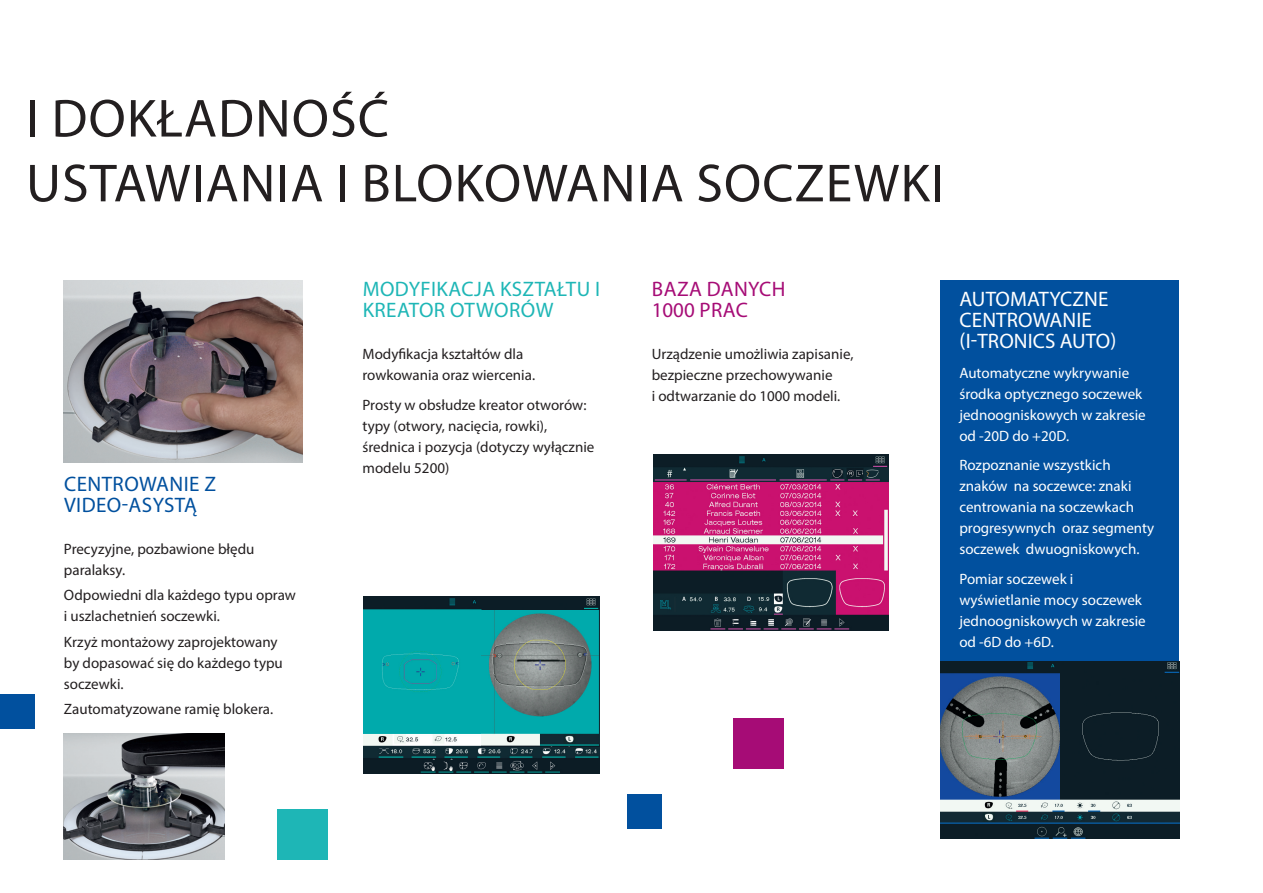
<style>
.page{position:relative;width:1263px;height:893px;background:#fff}
.page>*{position:absolute;margin:0;border:0;box-sizing:border-box;transform-origin:0 0}
.t1{font:54px/64.8px "Myriad Pro";letter-spacing:.02em;color:#231f20}
.t2{font:21px/21px "Myriad Pro";letter-spacing:.005em;color:#fff}
.t3{font:21px/21px "Myriad Pro";letter-spacing:.02em;color:#1eb6b6}
.t4{font:21px/21px "Myriad Pro";letter-spacing:.02em;color:#01509e}
.t5{font:21px/21px "Myriad Pro";letter-spacing:.015em;color:#a60c76}
.t6{font:15px/21px "Myriad Pro";color:#231f20}
.t7{font:15px/21px "Myriad Pro";color:#fff}
</style>
<div class="page">
<div style="left:0;top:694px;width:34px;height:34px;background:#01509e"></div>
<div style="left:627px;top:794px;width:34px;height:34px;background:#01509e"></div>
<div style="left:733px;top:719px;width:50px;height:50px;background:#a60c76"></div>
<div style="left:277px;top:809px;width:50px;height:50px;background:#1eb6b6"></div>
<img style="left:364px;top:597px;width:235px;height:176px">
<img style="left:481px;top:610px;width:118px;height:136px">
<img style="left:653px;top:454px;width:235px;height:177px">
<img style="left:64px;top:734px;width:161px;height:125px">
<div style="left:941px;top:281px;width:238px;height:381px;background:#01509e"></div>
<img style="left:941px;top:662px;width:238px;height:176px">
<img style="left:64px;top:281px;width:238px;height:181px">
<h1 class="t1" style="left:26px;top:85px;width:919px">I DOKŁADNOŚĆ<br>USTAWIANIA I BLOKOWANIA SOCZEWKI</h1>
<h2 class="t4" style="left:64px;top:473px;width:153px">CENTROWANIE Z<br>VIDEO-ASYSTĄ</h2>
<p class="t6" style="left:64px;top:538px;width:192px">Precyzyjne, pozbawione błędu paralaksy.</p>
<p class="t6" style="left:64px;top:585px;width:233px">Odpowiedni dla każdego typu opraw i uszlachetnień soczewki.</p>
<p class="t6" style="left:64px;top:631px;width:220px">Krzyż montażowy zaprojektowany by dopasować się do każdego typu soczewki.</p>
<p class="t6" style="left:64px;top:698px;width:211px">Zautomatyzowane ramię blokera.</p>
<h2 class="t3" style="left:363px;top:279px;width:239px">MODYFIKACJA KSZTAŁTU I<br>KREATOR OTWORÓW</h2>
<p class="t6" style="left:363px;top:344px;width:174px">Modyfikacja kształtów dla rowkowania oraz wiercenia.</p>
<p class="t6" style="left:363px;top:394px;width:233px">Prosty w obsłudze kreator otworów: typy (otwory, nacięcia, rowki), średnica i pozycja (dotyczy wyłącznie modelu 5200)</p>
<h2 class="t5" style="left:652px;top:279px;width:135px">BAZA DANYCH<br>1000 PRAC</h2>
<p class="t6" style="left:652px;top:344px;width:203px">Urządzenie umożliwia zapisanie, bezpieczne przechowywanie<br>i odtwarzanie do 1000 modeli.</p>
<h2 class="t2" style="left:959px;top:288px;width:158px">AUTOMATYCZNE<br>CENTROWANIE (I-TRONICS AUTO)</h2>
<p class="t7" style="left:959px;top:362px;width:188px">Automatyczne wykrywanie środka optycznego soczewek jednoogniskowych w zakresie od -20D do +20D.</p>
<p class="t7" style="left:959px;top:455px;width:196px">Rozpoznanie wszystkich znaków na soczewce: znaki centrowania na soczewkach progresywnych oraz segmenty soczewek dwuogniskowych.</p>
<p class="t7" style="left:959px;top:568px;width:188px">Pomiar soczewek i wyświetlanie mocy soczewek jednoogniskowych w zakresie od -6D do +6D.</p>
</div>
